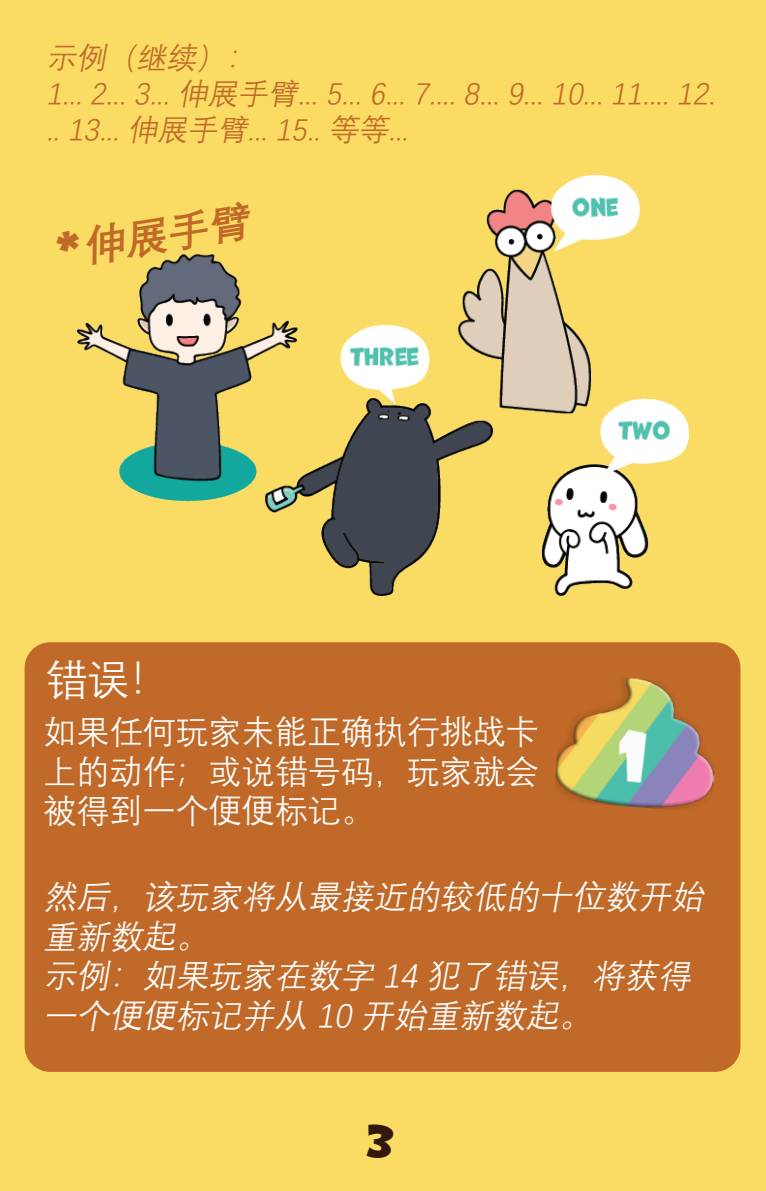
<style>
.page{position:relative;width:766px;height:1191px;background:#fff}
.page>*{position:absolute;margin:0;border:0;box-sizing:border-box;transform-origin:0 0}
.t1{font:italic 700 42px "Deng Xian";color:#c16928}
.t2{font:42px "Deng Xian";color:#fff}
.t3{font:42px "Marvin";color:#33180f}
.t4{font:italic 33px/39.6px "Deng Xian";color:#fff}
.t5{font:33px/39.6px "Deng Xian";color:#fff;text-align:justify}
.t6{font:italic 30px/36px "Deng Xian";color:#c16928}
.s1{font-family:"Marvin";font-weight:400;font-style:normal}
</style>
<div class="page">
<div style="left:0;top:0;width:765px;height:1191px;background:#fadb64"></div>
<div style="left:25px;top:642px;width:715px;height:429px;background:#c16928;border-radius:26px"></div>
<img style="left:77px;top:176px;width:611px;height:419px">
<img style="left:555px;top:678px;width:160px;height:132px">
<p class="t6" style="left:46px;top:38px;width:218px">示例（继续）：</p>
<p class="t6" style="left:46px;top:74px;width:676px">1... 2... 3... 伸展手臂... 5... 6... 7.... 8... 9... 10... 11.... 12. .. 13... 伸展手臂... 15.. 等等...</p>
<p class="t1" style="left:53px;top:223px;width:196px;rotate:-9deg"><span class="s1">*</span>伸展手臂</p>
<p class="t2" style="left:45px;top:653px;width:127px">错误！</p>
<p class="t5" style="left:44px;top:710px;width:497px">如果任何玩家未能正确执行挑战卡上的动作；或说错号码，玩家就会被得到一个便便标记。</p>
<p class="t4" style="left:44px;top:875px;width:669px">然后，该玩家将从最接近的较低的十位数开始重新数起。</p>
<p class="t4" style="left:44px;top:955px;width:655px">示例：如果玩家在数字 14 犯了错误，将获得一个便便标记并从 10 开始重新数起。</p>
<p class="t3" style="left:365px;top:1116px;width:30px">3</p>
</div>
